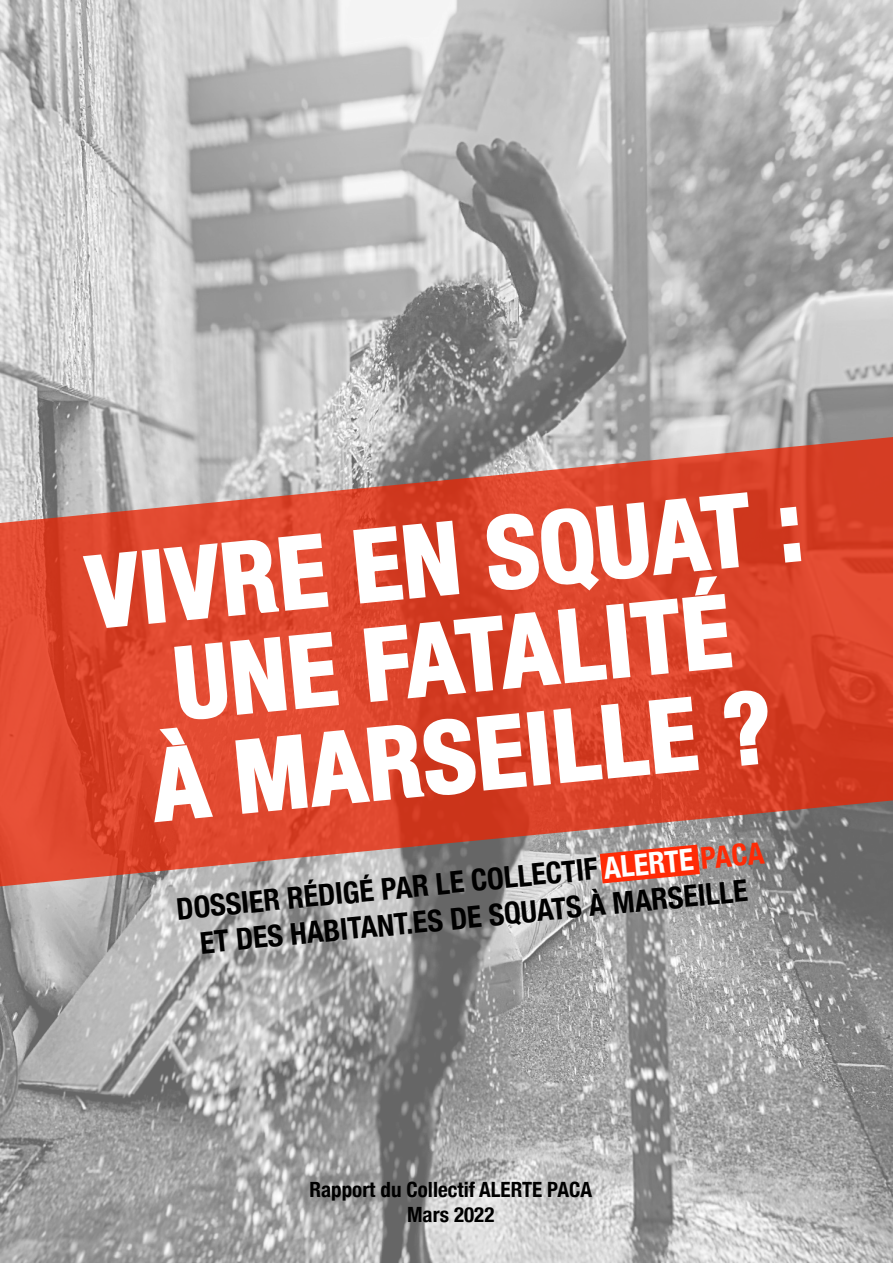
<style>
.page{position:relative;width:893px;height:1263px;background:#fff}
.page>*{position:absolute;margin:0;border:0;box-sizing:border-box;transform-origin:0 0}
.t1{font:700 condensed 99px/98.7px "Helvetica Neue";color:#fff;text-align:center}
.t2{font:700 condensed 30px/35.4px "Helvetica Neue";color:#000;text-align:center}
.t3{font:700 condensed 21px/25.2px "Helvetica Neue";color:#000;text-align:center}
.s1{color:#fff}
.s2{color:#ff2b06}
</style>
<div class="page">
<img style="left:0;top:0;width:893px;height:1263px">
<svg style="left:0;top:426px;width:893px;height:464px;background:#c37163"></svg>
<svg style="left:778px;top:505px;width:25px;height:59px"></svg>
<svg style="left:81px;top:491px;width:688px;height:333px;background:#df604a"></svg>
<svg style="left:600px;top:844px;width:100px;height:39px;background:#ea4c31"></svg>
<h1 class="t1" style="left:83px;top:534px;width:718px;rotate:-5deg">VIVRE EN SQUAT :<br>UNE FATALITÉ<br>À MARSEILLE ?</h1>
<p class="t2" style="left:175px;top:887px;width:592px;rotate:-5deg">DOSSIER RÉDIGÉ PAR LE COLLECTIF <span class="s1">ALERTE</span> <span class="s2">PACA<br></span>ET DES HABITANT.ES DE SQUATS À MARSEILLE</p>
<p class="t3" style="left:309px;top:1175px;width:284px">Rapport du Collectif ALERTE PACA<br>Mars 2022</p>
</div>
